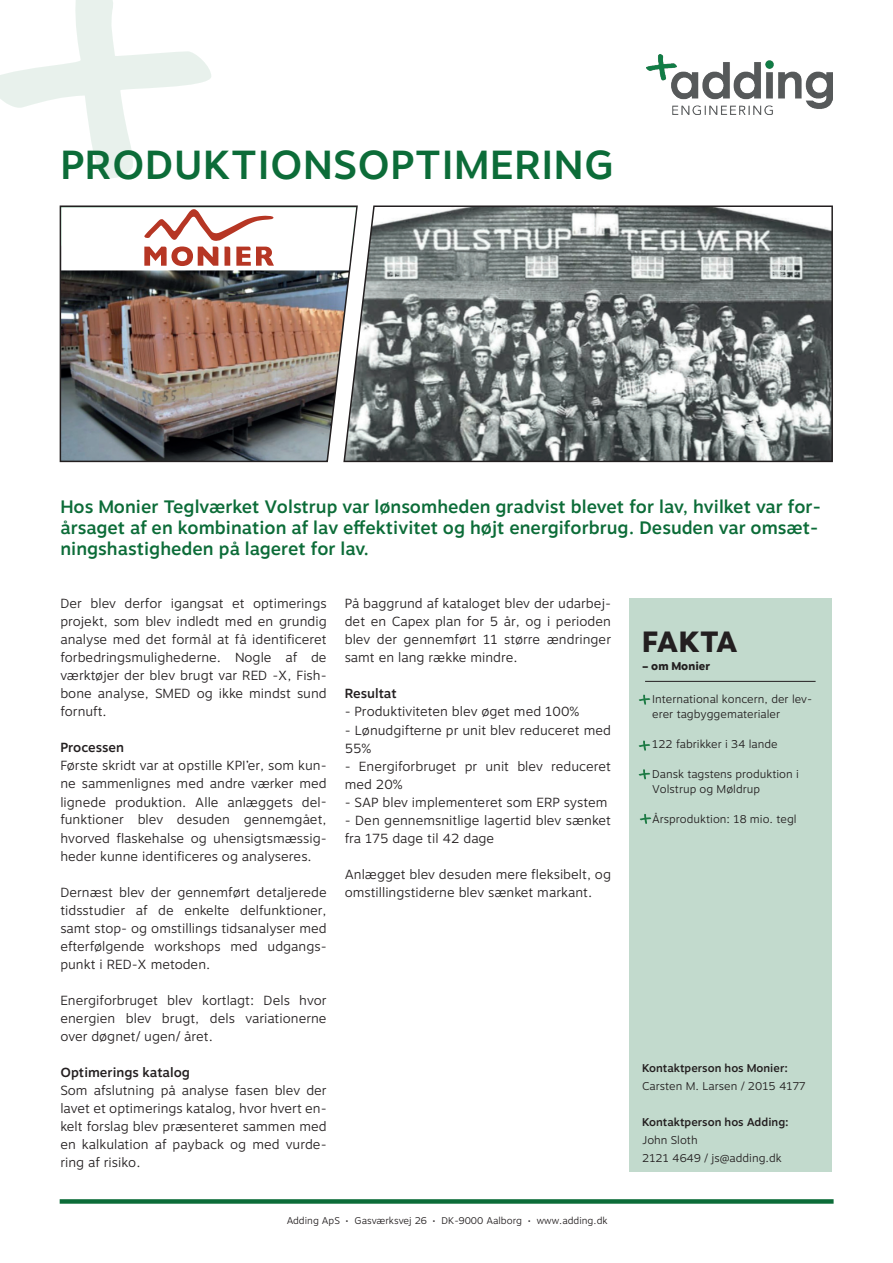
<style>
.page{position:relative;width:893px;height:1263px;background:#fff}
.page>*{position:absolute;margin:0;border:0;box-sizing:border-box;transform-origin:0 0}
.t1{font:500 40.5px "Motiva Sans";letter-spacing:.01em;color:#0c6c38}
.t2{font:800 29.25px "Motiva Sans";letter-spacing:-.045em;color:#231f20}
.t3{font:500 18px/21px "Motiva Sans";color:#0c6c38}
.t4{font:300 13.2px/18px "Motiva Sans";color:#231f20;text-align:justify}
.t5{font:500 13.2px "Motiva Sans";color:#231f20}
.t6{font:300 11.25px/15px "Motiva Sans";color:#231f20}
.t7{font:500 11.25px "Motiva Sans";color:#231f20}
.t8{font:800 11.25px "Motiva Sans";color:#231f20}
.t9{font:300 9.75px "Motiva Sans";color:#231f20}
</style>
<div class="page">
<img style="left:59px;top:304px;width:284px;height:159px">
<svg style="left:343px;top:205px;width:490px;height:258px;background:#848a89"></svg>
<img style="left:646px;top:54px;width:186px;height:61px">
<div style="left:60px;top:1199px;width:774px;height:5px;background:#0c6c38"></div>
<div style="left:629px;top:598px;width:203px;height:573px;background:#c2dacd"></div>
<hr style="left:645px;top:681px;width:171px;height:1px;background:#231f20">
<svg style="left:639px;top:694px;width:12px;height:11px"></svg>
<svg style="left:640px;top:814px;width:12px;height:10px"></svg>
<svg style="left:638px;top:769px;width:12px;height:11px"></svg>
<svg style="left:638px;top:740px;width:12px;height:11px"></svg>
<svg style="left:0;top:0;width:356px;height:304px"></svg>
<h1 class="t1" style="left:61px;top:135px;width:555px">PRODUKTIONSOPTIMERING</h1>
<h3 class="t3" style="left:60px;top:497px;width:762px">Hos Monier Teglværket Volstrup var lønsomheden gradvist blevet for lav, hvilket var for&shy;årsaget af en kombination af lav effektivitet og højt energiforbrug. Desuden var omsæt&shy;ningshastigheden på lageret for lav.</h3>
<p class="t4" style="left:60px;top:595px;width:268px">Der blev derfor igangsat et optimerings projekt, som blev indledt med en grundig analyse med det formål at få identificeret forbedringsmulighederne. Nogle af de værktøjer der blev brugt var RED -X, Fish&shy;bone analyse, SMED og ikke mindst sund fornuft.</p>
<p class="t5" style="left:60px;top:738px;width:65px">Processen</p>
<p class="t4" style="left:60px;top:757px;width:268px">Første skridt var at opstille KPI’er, som kun&shy;ne sammenlignes med andre værker med lignede produktion. Alle anlæggets del&shy;funktioner blev desuden gennemgået, hvorved flaskehalse og uhensigtsmæssig&shy;heder kunne identificeres og analyseres.</p>
<p class="t4" style="left:60px;top:883px;width:268px">Dernæst blev der gennemført detaljerede tidsstudier af de enkelte delfunktioner, samt stop- og omstillings tidsanalyser med efterfølgende workshops med udgangs&shy;punkt i RED-X metoden.</p>
<p class="t4" style="left:60px;top:991px;width:268px">Energiforbruget blev kortlagt: Dels hvor energien blev brugt, dels variationerne over døgnet/ ugen/ året.</p>
<p class="t5" style="left:60px;top:1062px;width:131px">Optimerings katalog</p>
<p class="t4" style="left:60px;top:1081px;width:268px">Som afslutning på analyse fasen blev der lavet et optimerings katalog, hvor hvert en&shy;kelt forslag blev præsenteret sammen med en kalkulation af payback og med vurde&shy;ring af risiko.</p>
<p class="t4" style="left:345px;top:595px;width:268px">På baggrund af kataloget blev der udarbej&shy;det en Capex plan for 5 år, og i perioden blev der gennemført 11 større ændringer samt en lang række mindre.</p>
<p class="t5" style="left:345px;top:684px;width:54px">Resultat</p>
<p class="t4" style="left:345px;top:703px;width:236px">- Produktiviteten blev øget med 100%</p>
<p class="t4" style="left:345px;top:721px;width:268px">- Lønudgifterne pr unit blev reduceret med<br>55%</p>
<p class="t4" style="left:345px;top:757px;width:268px">- Energiforbruget pr unit blev reduceret med 20%</p>
<p class="t4" style="left:345px;top:793px;width:264px">- SAP blev implementeret som ERP system</p>
<p class="t4" style="left:345px;top:811px;width:268px">- Den gennemsnitlige lagertid blev sænket fra 175 dage til 42 dage</p>
<p class="t4" style="left:345px;top:865px;width:268px">Anlægget blev desuden mere fleksibelt, og omstillingstiderne blev sænket markant.</p>
<p class="t9" style="left:287px;top:1213px;width:322px">Adding ApS • Gasværksvej 26 • DK-9000 Aalborg • www.adding.dk</p>
<h2 class="t2" style="left:642px;top:620px;width:97px">FAKTA</h2>
<p class="t8" style="left:642px;top:658px;width:69px">– om Monier</p>
<p class="t6" style="left:652px;top:692px;width:162px">International koncern, der lev&shy;erer tagbyggematerialer</p>
<p class="t6" style="left:652px;top:737px;width:127px">122 fabrikker i 34 lande</p>
<p class="t6" style="left:652px;top:767px;width:148px">Dansk tagstens produktion i<br>Volstrup og Møldrup</p>
<p class="t6" style="left:652px;top:812px;width:146px">Årsproduktion: 18 mio. tegl</p>
<p class="t7" style="left:642px;top:1060px;width:147px">Kontaktperson hos Monier:</p>
<p class="t6" style="left:642px;top:1079px;width:165px">Carsten M. Larsen / 2015 4177</p>
<p class="t7" style="left:642px;top:1114px;width:148px">Kontaktperson hos Adding:</p>
<p class="t6" style="left:642px;top:1131px;width:141px;line-height:18px">John Sloth<br>2121 4649 / js@adding.dk</p>
</div>
